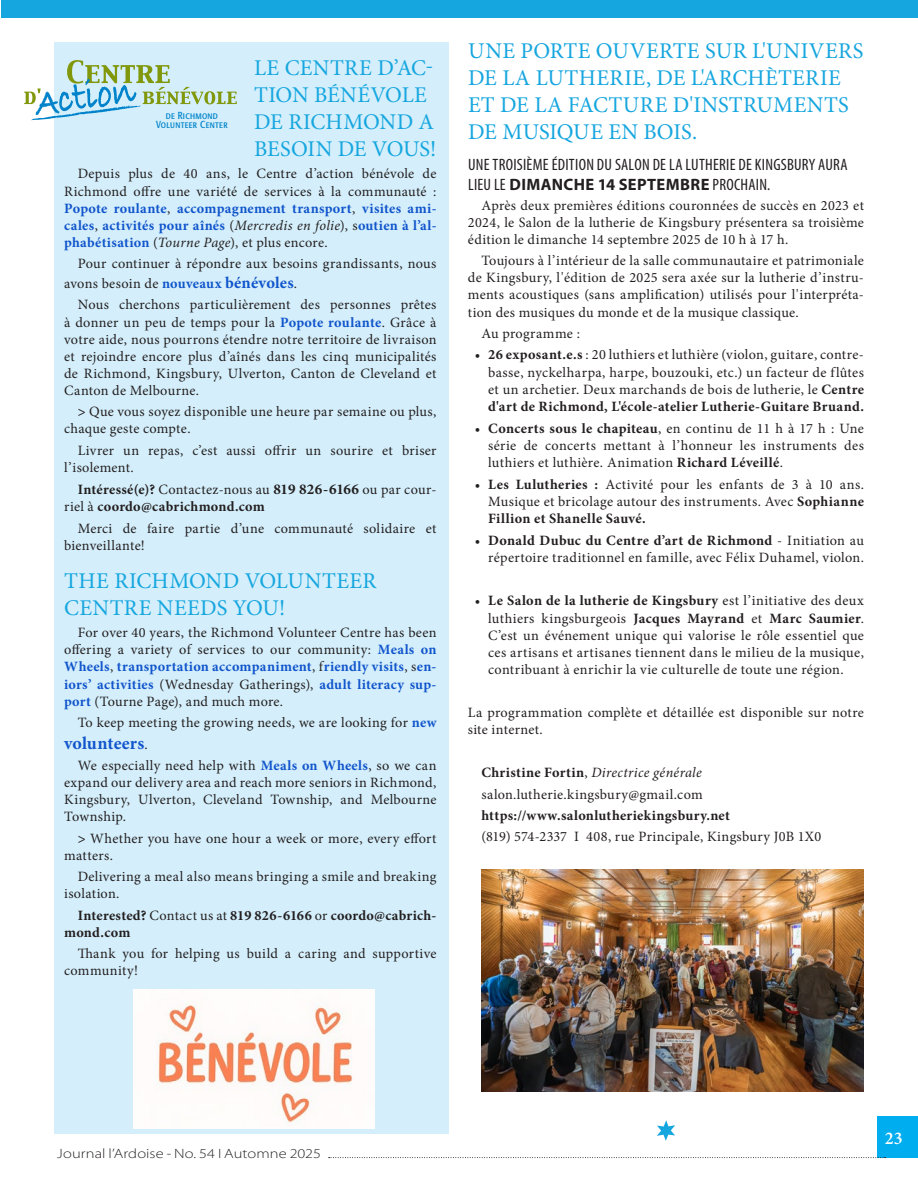
<style>
.page{position:relative;width:918px;height:1188px;background:#fff}
.page>*{position:absolute;margin:0;border:0;box-sizing:border-box;transform-origin:0 0}
.t1{font:22.5px/27px "Minion Pro";letter-spacing:.01em;color:#16a6df}
.t2{font:700 18px "Minion Pro";letter-spacing:.005em;color:#15c}
.t3{font:600 18px "Minion Pro";color:#fff}
.t4{font:condensed 16.5px/19.8px "Myriad Pro";letter-spacing:.015em;color:#231f20}
.t5{font:14.25px/17.1px "Minion Pro";letter-spacing:.02em;color:#231f20;text-align:justify}
.t6{font:700 14.25px/17.1px "Minion Pro";letter-spacing:.02em;color:#231f20}
.t7{font:300 semi-expanded 13.5px "Myriad Pro";letter-spacing:.01em;color:#231f20;scale:1.1 1}
.t8{font:10.05px/9.1px "Formata Condensed SC";letter-spacing:.03em;color:#0083ca;text-align:center}
.s1{font-weight:700;color:#15c}
.s2{font-style:italic}
.s3{font-weight:700;font-size:16.5px;color:#15c}
.s4{font-weight:700}
.s5{font-weight:400}
.s6{font-size:15px}
.s7{font-weight:400;font-size:14.25px;color:#231f20}
.s8{font-weight:700;font-stretch:normal}
</style>
<div class="page">
<div style="left:54px;top:42px;width:395px;height:1092px;background:#d4effb"></div>
<svg style="left:657px;top:1120px;width:18px;height:21px"></svg>
<div style="left:877px;top:1117px;width:41px;height:41px;background:#00aeef"></div>
<div style="left:1px;top:0;width:917px;height:18px;background:#16a6df"></div>
<svg style="left:329px;top:1157px;width:557px;height:1px"></svg>
<svg style="left:24px;top:60px;width:213px;height:60px"></svg>
<img style="left:133px;top:989px;width:242px;height:140px">
<img style="left:482px;top:870px;width:382px;height:222px">
<h1 class="t1" style="left:254px;top:54px;width:184px">LE CENTRE D’AC-<br>TION BÉNÉVOLE<br>DE RICHMOND A<br>BESOIN DE VOUS!</h1>
<p class="t5" style="left:64px;top:165px;width:374px;text-indent:13px">Depuis plus de 40 ans, le Centre d’action bénévole de Richmond offre une variété de services à la communauté :<br><span class="s1">Popote roulante</span>, <span class="s1">accompagnement transport</span>, <span class="s1">visites ami&shy;cales</span>, <span class="s1">activités pour aînés</span> (<span class="s2">Mercredis en folie</span>), s<span class="s1">outien à l’al&shy;phabétisation</span> (<span class="s2">Tourne Page</span>), et plus encore.</p>
<p class="t5" style="left:64px;top:254px;width:374px;line-height:19.8px;text-indent:13px">Pour continuer à répondre aux besoins grandissants, nous avons besoin de <span class="s1">nouveaux</span> <span class="s3">bénévoles</span>.</p>
<p class="t5" style="left:64px;top:296px;width:374px;text-indent:13px">Nous cherchons particulièrement des personnes prêtes à donner un peu de temps pour la <span class="s1">Popote roulante</span>. Grâce à votre aide, nous pourrons étendre notre territoire de livraison et rejoindre encore plus d’aînés dans les cinq municipalités de Richmond, Kingsbury, Ulverton, Canton de Cleveland et Canton de Melbourne.</p>
<p class="t5" style="left:64px;top:403px;width:374px;text-indent:13px"><span class="s4">&gt;</span> Que vous soyez disponible une heure par semaine ou plus, chaque geste compte.</p>
<p class="t5" style="left:64px;top:442px;width:374px;text-indent:13px">Livrer un repas, c’est aussi offrir un sourire et briser l’isolement.</p>
<p class="t6" style="left:64px;top:481px;width:374px;text-indent:14px">Intéressé(e)? <span class="s5">Contactez-nous au</span> <span class="s6">819 826-6166</span> <span class="s5">ou par cour&shy;riel à</span> coordo@cabrichmond .com</p>
<p class="t5" style="left:64px;top:520px;width:373px;text-indent:13px">Merci de faire partie d’une communauté solidaire et bienveillante!</p>
<h1 class="t1" style="left:64px;top:567px;width:314px">THE RICHMOND VOLUNTEER<br>CENTRE NEEDS YOU!</h1>
<p class="t5" style="left:64px;top:624px;width:374px;text-indent:14px">For over 40 years, the Richmond Volunteer Centre has been offering a variety of services to our community: <span class="s1">Meals on Wheels</span>, <span class="s1">transportation accompaniment</span>, f<span class="s1">riendly visits</span>, s<span class="s1">en&shy;iors’ activities</span> (Wednesday Gatherings), <span class="s1">adult literacy sup&shy;port</span> (Tourne Page), and much more.</p>
<p class="t5" style="left:78px;top:714px;width:360px">To keep meeting the growing needs, we are looking for <span class="s1">new</span></p>
<p class="t2" style="left:64px;top:730px;width:85px">volunteers<span class="s7">.</span></p>
<p class="t5" style="left:64px;top:757px;width:374px;text-indent:13px">We especially need help with <span class="s1">Meals on Wheels</span>, so we can expand our delivery area and reach more seniors in Richmond, Kingsbury, Ulverton, Cleveland Township, and Melbourne Township.</p>
<p class="t5" style="left:64px;top:830px;width:373px;text-indent:14px"><span class="s4">&gt;</span> Whether you have one hour a week or more, every effort matters.</p>
<p class="t5" style="left:64px;top:868px;width:374px;text-indent:13px">Delivering a meal also means bringing a smile and breaking isolation.</p>
<p class="t6" style="left:64px;top:907px;width:374px;text-indent:14px">Interested? <span class="s5">Contact us at</span> 819 826-6166 <span class="s5">or</span> coordo@cabrich&shy;mond .com</p>
<p class="t5" style="left:64px;top:945px;width:374px;text-indent:13px">Thank you for helping us build a caring and supportive community!</p>
<p class="t8" style="left:156px;top:111px;width:73px">de Richmond<br>Volunteer Center</p>
<h1 class="t1" style="left:468px;top:38px;width:397px">UNE PORTE OUVERTE SUR L'UNIVERS<br>DE LA LUTHERIE, DE L'ARCHÈTERIE<br>ET DE LA FACTURE D'INSTRUMENTS<br>DE MUSIQUE EN BOIS.</h1>
<p class="t4" style="left:468px;top:155px;width:381px">UNE TROISIÈME ÉDITION DU SALON DE LA LUTHERIE DE KINGSBURY AURA<br>LIEU LE <span class="s8">DIMANCHE 14 SEPTEMBRE</span> PROCHAIN.</p>
<p class="t5" style="left:468px;top:197px;width:398px;text-indent:13px">Après deux premières éditions couronnées de succès en 2023 et 2024, le Salon de la lutherie de Kingsbury présentera sa troisième édition le dimanche 14 septembre 2025 de 10 h à 17 h.</p>
<p class="t5" style="left:468px;top:252px;width:398px;text-indent:13px">Toujours à l’intérieur de la salle communautaire et patrimoniale de Kingsbury, l'édition de 2025 sera axée sur la lutherie d’instru&shy;ments acoustiques (sans amplification) utilisés pour l'interpréta&shy;tion des musiques du monde et de la musique classique.</p>
<p class="t5" style="left:481px;top:325px;width:100px">Au programme :</p>
<p class="t5" style="left:488px;top:346px;width:377px;text-indent:-13px">• <span class="s4">26 exposant.e.s</span> : 20 luthiers et luthière (violon, guitare, contre&shy;basse, nyckelharpa, harpe, bouzouki, etc.) un facteur de flûtes et un archetier. Deux marchands de bois de lutherie, le <span class="s4">Centre d'art de Richmond, L'école-atelier Lutherie-Guitare Bruand .</span></p>
<p class="t5" style="left:488px;top:420px;width:377px;text-indent:-13px">• <span class="s4">Concerts sous le chapiteau</span>, en continu de 11 h à 17 h : Une série de concerts mettant à l’honneur les instruments des luthiers et luthière. Animation <span class="s4">Richard Léveillé</span>.</p>
<p class="t5" style="left:488px;top:476px;width:377px;text-indent:-13px">• <span class="s4">Les Lulutheries :</span> Activité pour les enfants de 3 à 10 ans.<br>Musique et bricolage autour des instruments. Avec <span class="s4">Sophianne Fillion et Shanelle Sauvé.</span></p>
<p class="t5" style="left:475px;top:532px;width:391px;text-align:right">• <span class="s4">Donald Dubuc du Centre d’art de Richmond</span> - Initiation au répertoire traditionnel en famille, avec Félix Duhamel, violon.</p>
<p class="t5" style="left:488px;top:592px;width:377px;text-indent:-13px">• <span class="s4">Le Salon de la lutherie de Kingsbury</span> est l’initiative des deux luthiers kingsburgeois <span class="s4">Jacques Mayrand</span> et <span class="s4">Marc Saumier</span>.<br>C’est un événement unique qui valorise le rôle essentiel que ces artisans et artisanes tiennent dans le milieu de la musique, contribuant à enrichir la vie culturelle de toute une région.</p>
<p class="t5" style="left:468px;top:704px;width:398px">La programmation complète et détaillée est disponible sur notre site internet.</p>
<p class="t5" style="left:481px;top:762px;width:223px;line-height:21.5px"><span class="s4">Christine Fortin</span>, <span class="s2">Directrice générale </span>salon.lutherie.kingsbury@gmail.com</p>
<p class="t6" style="left:481px;top:807px;width:249px">https://www.salonlutheriekingsbury.net</p>
<p class="t5" style="left:481px;top:828px;width:341px">(819) 574-2337 I 408, rue Principale, Kingsbury J0B 1X0</p>
<p class="t7" style="left:57px;top:1146px;width:241px">Journal l’Ardoise - No. 54 I Automne 2025</p>
<p class="t3" style="left:885px;top:1125px;width:19px">23</p>
</div>
